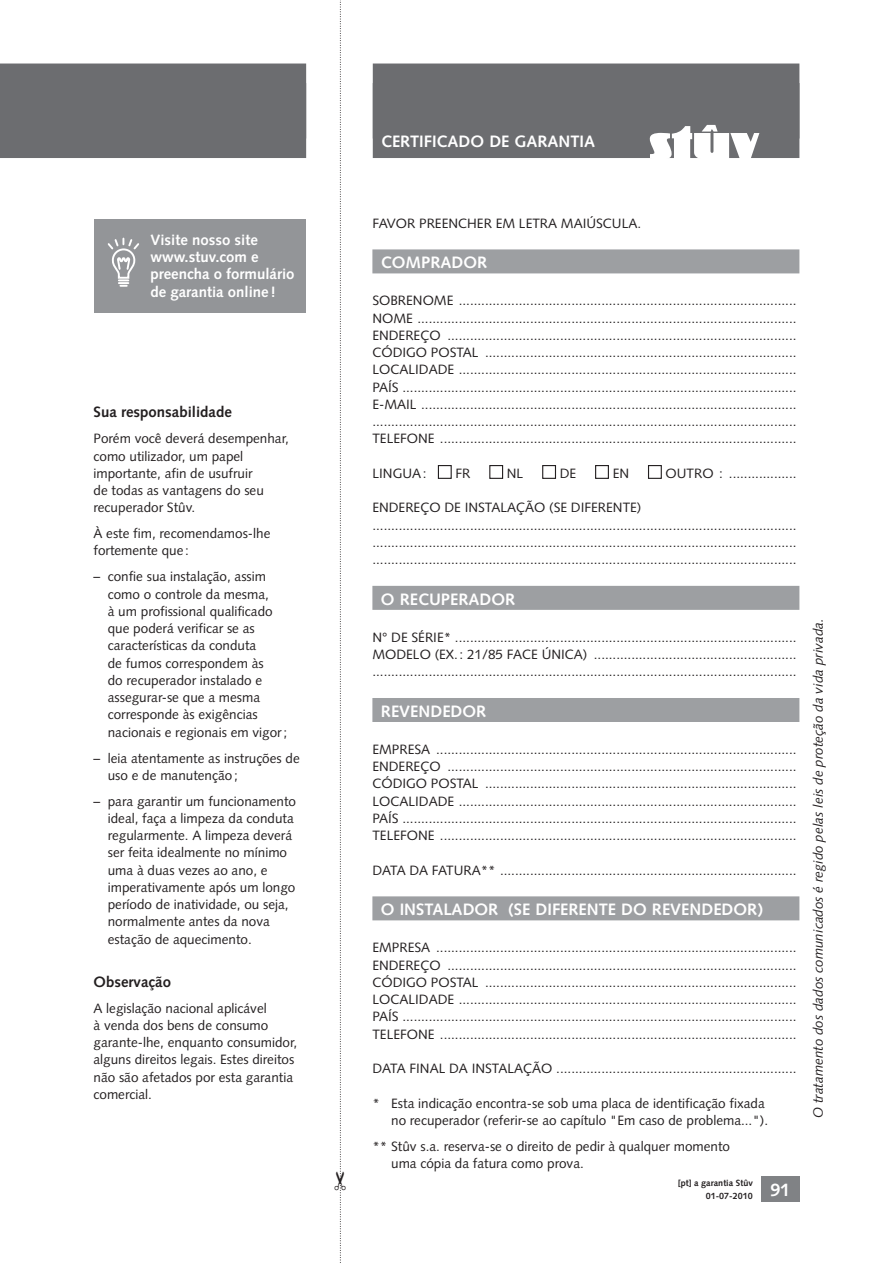
<style>
.page{position:relative;width:893px;height:1263px;background:#fff}
.page>*{position:absolute;margin:0;border:0;box-sizing:border-box;transform-origin:0 0}
._10_3_TitreGarantie{font:700 16.5px "Syntax LT Std";color:#fff}
._0_SUPER_TITRE{font:700 16.5px "Syntax LT Std";color:#fff}
._2_SOUS-TITRE___espa{font:700 15px/17.2px "Syntax LT Std";color:#fff}
._2_SOUS-TITRE___espa-2{font:700 15px "Syntax LT Std";color:#231f20}
._10_1_BodyFormulaire{font:13.5px "Syntax LT Std";color:#231f20}
._3_BODY{font:13.5px/17.2px "Syntax LT Std";color:#231f20}
._4_ITALIQUE{font:italic 13.5px "Syntax LT Std";color:#231f20}
.t1{font:700 9px "Syntax LT Std";color:#231f20}
</style>
<div class="page">
<div style="left:0;top:64px;width:306px;height:75px;background:#6c6d70"></div>
<div style="left:0;top:83px;width:306px;height:75px;background:#6c6d70"></div>
<div style="left:94px;top:219px;width:211px;height:93px;background:#939598"></div>
<div style="left:373px;top:64px;width:426px;height:75px;background:#6c6d70"></div>
<div style="left:373px;top:83px;width:426px;height:75px;background:#6c6d70"></div>
<div style="left:372px;top:249px;width:427px;height:24px;background:#9d9fa2"></div>
<div style="left:372px;top:586px;width:427px;height:24px;background:#9d9fa2"></div>
<div style="left:372px;top:698px;width:427px;height:24px;background:#9d9fa2"></div>
<div style="left:372px;top:896px;width:427px;height:24px;background:#9d9fa2"></div>
<div style="left:438px;top:465px;width:14px;height:14px;border:1px solid #231f20"></div>
<div style="left:489px;top:465px;width:14px;height:14px;border:1px solid #231f20"></div>
<div style="left:542px;top:465px;width:14px;height:14px;border:1px solid #231f20"></div>
<div style="left:595px;top:465px;width:14px;height:14px;border:1px solid #231f20"></div>
<div style="left:648px;top:465px;width:14px;height:14px;border:1px solid #231f20"></div>
<svg style="left:107px;top:238px;width:32px;height:49px"></svg>
<svg style="left:650px;top:125px;width:109px;height:33px"></svg>
<div style="left:761px;top:1176px;width:38px;height:26px;background:#808285"></div>
<svg style="left:339px;top:0;width:2px;height:1263px"></svg>
<p class="_2_SOUS-TITRE___espa" style="left:150px;top:231px;width:146px">Visite nosso site www.stuv.com e preencha o formulário de garantia online!</p>
<p class="_2_SOUS-TITRE___espa-2" style="left:94px;top:404px;width:140px">Sua responsabilidade</p>
<p class="_3_BODY" style="left:94px;top:430px;width:197px">Porém você deverá desempenhar, como utilizador, um papel importante, afin de usufruir<br>de todas as vantagens do seu recuperador Stûv.</p>
<p class="_3_BODY" style="left:94px;top:525px;width:178px">À este fim, recomendamos-lhe fortemente que :</p>
<p class="_3_BODY" style="left:108px;top:568px;width:181px;text-indent:-14px">– confie sua instalação, assim como o controle da mesma,<br>à um profissional qualificado que poderá verificar se as características da conduta<br>de fumos correspondem às<br>do recuperador instalado e assegurar-se que a mesma corresponde às exigências nacionais e regionais em vigor;</p>
<p class="_3_BODY" style="left:108px;top:749px;width:194px;text-indent:-14px">– leia atentamente as instruções de uso e de manutenção;</p>
<p class="_3_BODY" style="left:108px;top:792px;width:190px;text-indent:-14px">– para garantir um funcionamento ideal, faça a limpeza da conduta regularmente. A limpeza deverá ser feita idealmente no mínimo uma à duas vezes ao ano, e imperativamente após um longo período de inatividade, ou seja, normalmente antes da nova estação de aquecimento.</p>
<p class="_2_SOUS-TITRE___espa-2" style="left:94px;top:973px;width:79px">Observação</p>
<p class="_3_BODY" style="left:94px;top:999px;width:205px">A legislação nacional aplicável<br>à venda dos bens de consumo garante-lhe, enquanto consumidor, alguns direitos legais. Estes direitos não são afetados por esta garantia comercial.</p>
<p class="_0_SUPER_TITRE" style="left:381px;top:132px;width:216px">CERTIFICADO DE GARANTIA</p>
<p class="_10_1_BodyFormulaire" style="left:372px;top:215px;width:72px">favor preenc</p>
<p class="_10_1_BodyFormulaire" style="left:467px;top:215px;width:176px">her em letra maiúscula.</p>
<p class="_10_3_TitreGarantie" style="left:381px;top:253px;width:62px">Comprador</p>
<p class="_10_1_BodyFormulaire" style="left:372px;top:293px;width:426px">Sobrenome ..........................................................................................</p>
<p class="_10_1_BodyFormulaire" style="left:372px;top:310px;width:426px">Nome .....................................................................................................</p>
<p class="_10_1_BodyFormulaire" style="left:372px;top:327px;width:9px">ende</p>
<p class="_10_1_BodyFormulaire" style="left:405px;top:327px;width:393px">reço .............................................................................................</p>
<p class="_10_1_BodyFormulaire" style="left:372px;top:344px;width:426px">Código postal ...................................................................................</p>
<p class="_10_1_BodyFormulaire" style="left:372px;top:362px;width:426px">Localidade ..........................................................................................</p>
<p class="_10_1_BodyFormulaire" style="left:372px;top:379px;width:426px">País .........................................................................................................</p>
<p class="_10_1_BodyFormulaire" style="left:372px;top:396px;width:426px">E-mail ....................................................................................................</p>
<p class="_10_1_BodyFormulaire" style="left:372px;top:413px;width:426px">.................................................................................................................</p>
<p class="_10_1_BodyFormulaire" style="left:372px;top:431px;width:8px">Telef</p>
<p class="_10_1_BodyFormulaire" style="left:407px;top:431px;width:391px">one ...............................................................................................</p>
<p class="_10_1_BodyFormulaire" style="left:372px;top:465px;width:56px">Lingua:</p>
<p class="_10_1_BodyFormulaire" style="left:455px;top:465px;width:15px">FR</p>
<p class="_10_1_BodyFormulaire" style="left:507px;top:465px;width:18px">NL</p>
<p class="_10_1_BodyFormulaire" style="left:560px;top:465px;width:18px">DE</p>
<p class="_10_1_BodyFormulaire" style="left:613px;top:465px;width:18px">EN</p>
<p class="_10_1_BodyFormulaire" style="left:666px;top:465px;width:132px">Outro : ..................</p>
<p class="_10_1_BodyFormulaire" style="left:372px;top:500px;width:16px">Ende</p>
<p class="_10_1_BodyFormulaire" style="left:405px;top:500px;width:238px">reço de instalação (se d ife rente)</p>
<p class="_10_1_BodyFormulaire" style="left:372px;top:517px;width:426px">.................................................................................................................</p>
<p class="_10_1_BodyFormulaire" style="left:372px;top:534px;width:426px">.................................................................................................................</p>
<p class="_10_1_BodyFormulaire" style="left:372px;top:551px;width:426px">.................................................................................................................</p>
<p class="_10_3_TitreGarantie" style="left:381px;top:589px;width:81px">O recuperador</p>
<p class="_10_1_BodyFormulaire" style="left:372px;top:629px;width:426px">N° de série* ...........................................................................................</p>
<p class="_10_1_BodyFormulaire" style="left:372px;top:646px;width:426px">Modelo (EX.: 21/85 face única) ......................................................</p>
<p class="_10_1_BodyFormulaire" style="left:372px;top:664px;width:426px">.................................................................................................................</p>
<p class="_10_3_TitreGarantie" style="left:381px;top:702px;width:41px">Revendedor</p>
<p class="_10_1_BodyFormulaire" style="left:372px;top:741px;width:426px">Empresa ................................................................................................</p>
<p class="_10_1_BodyFormulaire" style="left:372px;top:758px;width:9px">ende</p>
<p class="_10_1_BodyFormulaire" style="left:405px;top:758px;width:393px">reço .............................................................................................</p>
<p class="_10_1_BodyFormulaire" style="left:372px;top:776px;width:426px">Código postal ...................................................................................</p>
<p class="_10_1_BodyFormulaire" style="left:372px;top:793px;width:426px">Localidade ..........................................................................................</p>
<p class="_10_1_BodyFormulaire" style="left:372px;top:810px;width:426px">País .........................................................................................................</p>
<p class="_10_1_BodyFormulaire" style="left:372px;top:827px;width:8px">Telef</p>
<p class="_10_1_BodyFormulaire" style="left:407px;top:827px;width:391px">one ...............................................................................................</p>
<p class="_10_1_BodyFormulaire" style="left:372px;top:862px;width:426px">Data da fatura** ...............................................................................</p>
<p class="_10_3_TitreGarantie" style="left:381px;top:900px;width:30px">O instalador</p>
<p class="_10_3_TitreGarantie" style="left:508px;top:900px;width:37px">(se diferente</p>
<p class="_10_3_TitreGarantie" style="left:621px;top:900px;width:72px">do revendedor</p>
<p class="_10_3_TitreGarantie" style="left:757px;top:900px;width:7px">)</p>
<p class="_10_1_BodyFormulaire" style="left:372px;top:940px;width:426px">Empresa ................................................................................................</p>
<p class="_10_1_BodyFormulaire" style="left:372px;top:957px;width:9px">ende</p>
<p class="_10_1_BodyFormulaire" style="left:405px;top:957px;width:393px">reço .............................................................................................</p>
<p class="_10_1_BodyFormulaire" style="left:372px;top:974px;width:426px">Código postal ...................................................................................</p>
<p class="_10_1_BodyFormulaire" style="left:372px;top:991px;width:426px">Localidade ..........................................................................................</p>
<p class="_10_1_BodyFormulaire" style="left:372px;top:1009px;width:426px">País .........................................................................................................</p>
<p class="_10_1_BodyFormulaire" style="left:372px;top:1026px;width:8px">Telef</p>
<p class="_10_1_BodyFormulaire" style="left:407px;top:1026px;width:391px">one ...............................................................................................</p>
<p class="_10_1_BodyFormulaire" style="left:372px;top:1060px;width:426px">Data final da instalação ................................................................</p>
<p class="_3_BODY" style="left:372px;top:1094px;width:397px;text-align:right">* Esta indicação encontra-se sob uma placa de identificação fixada no recuperador (referir-se ao capítulo "Em caso de problema...").</p>
<p class="_3_BODY" style="left:391px;top:1137px;width:340px;text-indent:-19px">** Stûv s.a. reserva-se o direito de pedir à qualquer momento uma cópia da fatura como prova.</p>
<p class="t1" style="left:678px;top:1178px;width:77px">[pt] a garantia Stûv</p>
<p class="t1" style="left:706px;top:1190px;width:86px">01-07-2010 <sup>91</sup></p>
<p class="_4_ITALIQUE" style="left:810px;top:1118px;width:502px;rotate:-90deg">O tratamento dos dados comunicados é regido pelas leis de proteção da vida privada.</p>
</div>
